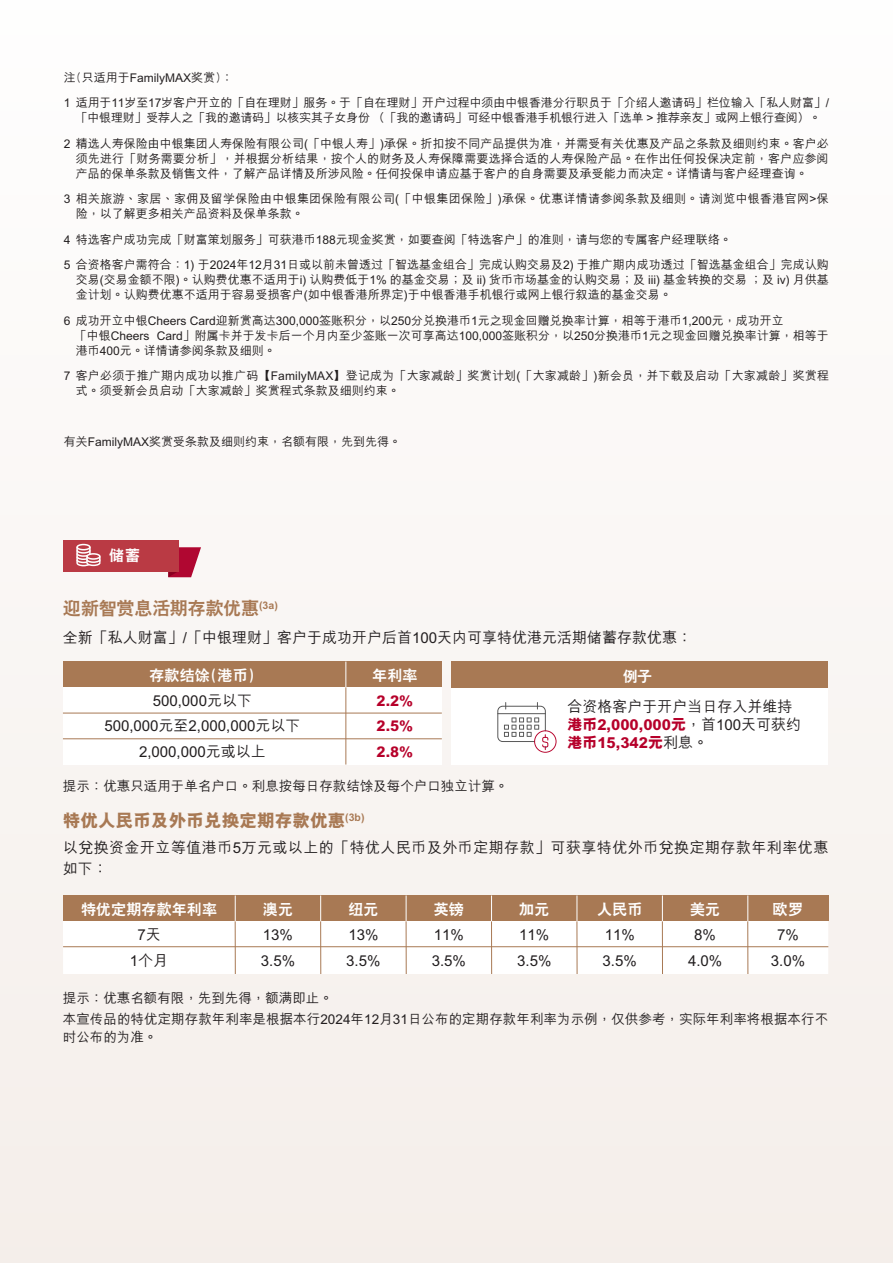
<style>
.page{position:relative;width:893px;height:1263px;background:#faf7f5}
.page>*{position:absolute;margin:0;border:0;box-sizing:border-box;transform-origin:0 0}
.t1{font:800 18px "C Hei 2 HKS";letter-spacing:-.01em;color:#a87954}
.t2{font:800 17.7px "M Hei HKS";color:#a87954}
.t3{font:500 15px/26.1px "M Hei HKS";color:#221e1f}
.t4{font:500 15px/21px "M Hei HKS";letter-spacing:.03em;color:#221e1f}
.t5{font:800 15px "C Hei 2 HKS";letter-spacing:.01em;color:#fff}
.t6{font:800 14.7px/25.8px "M Hei HKS";color:#b6002a;text-align:justify}
.t7{font:500 13.5px/21px "M Hei HKS";letter-spacing:.005em;color:#221e1f}
.t8{font:500 12px/15px "M Hei HKS";color:#221e1f}
.t9{font:500 12px/15px "M Hei HKS";letter-spacing:.025em;color:#221e1f}
.s1{font-weight:800;color:#b6002a}
.s2{font-family:"Noto Sans CJ Ktc";font-weight:400}
</style>
<div class="page">
<div style="left:63px;top:687px;width:379px;height:26px;background:#fff"></div>
<div style="left:63px;top:713px;width:379px;height:26px;background:#fff"></div>
<div style="left:63px;top:739px;width:379px;height:25px;background:#fff"></div>
<div style="left:63px;top:662px;width:379px;height:25px;background:#a87954"></div>
<svg style="left:345px;top:662px;width:1px;height:25px"></svg>
<hr style="left:345px;top:687px;width:1px;height:77px;background:#a87954">
<hr style="left:63px;top:713px;width:379px;height:1px;background:#a87954">
<hr style="left:63px;top:738px;width:379px;height:1px;background:#a87954">
<div style="left:452px;top:661px;width:376px;height:104px;background:#fff"></div>
<div style="left:452px;top:661px;width:376px;height:27px;background:#a87954"></div>
<svg style="left:497px;top:702px;width:59px;height:51px"></svg>
<div style="left:63px;top:921px;width:765px;height:53px;background:#fff"></div>
<div style="left:63px;top:895px;width:765px;height:26px;background:#a87954"></div>
<hr style="left:235px;top:921px;width:1px;height:53px;background:#a87954">
<svg style="left:235px;top:895px;width:1px;height:26px"></svg>
<hr style="left:320px;top:921px;width:1px;height:53px;background:#a87954">
<svg style="left:320px;top:895px;width:1px;height:26px"></svg>
<hr style="left:406px;top:921px;width:1px;height:53px;background:#a87954">
<svg style="left:406px;top:895px;width:1px;height:26px"></svg>
<hr style="left:491px;top:921px;width:1px;height:53px;background:#a87954">
<svg style="left:491px;top:895px;width:1px;height:26px"></svg>
<hr style="left:577px;top:921px;width:1px;height:53px;background:#a87954">
<svg style="left:577px;top:895px;width:1px;height:26px"></svg>
<hr style="left:662px;top:921px;width:1px;height:53px;background:#a87954">
<svg style="left:662px;top:895px;width:1px;height:26px"></svg>
<hr style="left:747px;top:921px;width:1px;height:53px;background:#a87954">
<svg style="left:747px;top:895px;width:1px;height:26px"></svg>
<hr style="left:63px;top:946px;width:765px;height:1px;background:#a87954">
<svg style="left:168px;top:547px;width:33px;height:30px"></svg>
<div style="left:119px;top:540px;width:60px;height:31px;background:#ba3a44"></div>
<div style="left:63px;top:540px;width:106px;height:31px;background:#ba3a44"></div>
<div style="left:76px;top:544px;width:15px;height:6px;border:2px solid #fff;border-radius:50%"></div>
<svg style="left:76px;top:547px;width:25px;height:20px"></svg>
<p class="t8" style="left:64px;top:64px;width:767px;line-height:25.5px">註(只適用於FamilyMAX獎賞)：<br>1 適用於11歲至17歲客戶開立的「自在理財」服務。於「自在理財」開戶過程中須由中銀香港分行職員於「介紹人邀請碼」欄位輸入「私人財富」/</p>
<p class="t8" style="left:64px;top:104px;width:767px;line-height:25.5px;text-align:center">「中銀理財」受薦人之「我的邀請碼」以核實其子女身份 （「我的邀請碼」可經中銀香港手機銀行進入「選單 &gt; 推薦親友」或網上銀行查閱）。<br>2 精選人壽保險由中銀集團人壽保險有限公司(「中銀人壽」)承保。折扣按不同產品提供為準，並需受有關優惠及產品之條款及細則約束。客戶必</p>
<p class="t8" style="left:76px;top:150px;width:754px">須先進行「財務需要分析」，並根據分析結果，按個人的財務及人壽保障需要選擇合適的人壽保險產品。在作出任何投保決定前，客戶應參閱產品的保單條款及銷售文件，了解產品詳情及所涉風險。任何投保申請應基於客戶的自身需要及承受能力而決定。詳情請與客戶經理查詢。</p>
<p class="t9" style="left:76px;top:190px;width:754px;text-indent:-12px">3 相關旅遊、家居、家傭及留學保險由中銀集團保險有限公司(「中銀集團保險」)承保。優惠詳情請參閱條款及細則。請瀏覽中銀香港官網&gt;保險，以了解更多相關產品資料及保單條款。</p>
<p class="t8" style="left:64px;top:226px;width:767px;line-height:25.5px">4 特選客戶成功完成「財富策劃服務」可獲港幣188元現金獎賞，如要查閱「特選客戶」的準則，請與您的專屬客戶經理聯絡。<br>5 合資格客戶需符合：1) 於2024年12月31日或以前未曾透過「智選基金組合」完成認購交易及2) 於推廣期內成功透過「智選基金組合」完成認購</p>
<p class="t8" style="left:76px;top:271px;width:755px">交易(交易金額不限)。認購費優惠不適用於i) 認購費低於1% 的基金交易；及 ii) 貨幣市場基金的認購交易；及 iii) 基金轉換的交易 ；及 iv) 月供基金計劃。認購費優惠不適用於容易受損客戶(如中銀香港所界定)於中銀香港手機銀行或網上銀行敍造的基金交易。</p>
<p class="t8" style="left:75px;top:312px;width:756px;text-indent:-11px">6 成功開立中銀Cheers Card迎新賞高達300,000簽賬積分，以250分兌換港幣1元之現金回贈兌換率計算，相等於港幣1,200元，成功開立<br>「中銀Cheers Card」附屬卡並於發卡後一個月內至少簽賬一次可享高達100,000簽賬積分，以250分換港幣1元之現金回贈兌換率計算，相等於港幣400元。詳情請參閱條款及細則。</p>
<p class="t8" style="left:76px;top:367px;width:755px;text-indent:-12px">7 客戶必須於推廣期內成功以推廣碼【FamilyMAX】登記成為「大家減齡」獎賞計劃(「大家減齡」)新會員，並下載及啟動「大家減齡」獎賞程式。須受新會員啟動「大家減齡」獎賞程式條款及細則約束。</p>
<p class="t8" style="left:64px;top:433px;width:339px">有關FamilyMAX獎賞受條款及細則約束，名額有限，先到先得。</p>
<p class="t5" style="left:109px;top:545px;width:32px">儲蓄</p>
<h1 class="t1" style="left:63px;top:596px;width:216px">迎新智賞息活期存款優惠<sup>(3a)</sup></h1>
<p class="t3" style="left:63px;top:624px;width:631px">全新「私人財富」/「中銀理財」客戶於成功開戶後首100天內可享特優港元活期儲蓄存款優惠：</p>
<p class="t5" style="left:149px;top:665px;width:107px">存款結餘(港幣)</p>
<p class="t3" style="left:153px;top:686px;width:101px">500,000元以下</p>
<p class="t3" style="left:104px;top:711px;width:197px;text-align:center">500,000元至2,000,000元以下<br>2,000,000元或以上</p>
<p class="t5" style="left:372px;top:665px;width:47px">年利率</p>
<p class="t6" style="left:377px;top:687px;width:38px">2.2% 2.5% 2.8%</p>
<p class="t7" style="left:63px;top:774px;width:447px">提示：優惠只適用於單名戶口。利息按每日存款結餘及每個戶口獨立計算。</p>
<p class="t5" style="left:623px;top:667px;width:31px">例子</p>
<p class="t3" style="left:567px;top:697px;width:235px;line-height:18px">合資格客戶於開戶當日存入並維持<span class="s1">港幣2,000,000元</span>，首100天可獲約<span class="s1">港幣15,342元</span>利息。</p>
<h2 class="t2" style="left:63px;top:809px;width:303px">特優人民幣及外幣兌換定期存款優惠<sup>(3b)</sup></h2>
<p class="t4" style="left:63px;top:835px;width:767px">以<span class="s2">兌</span>換資金開立等值港幣5萬元或以上的「特優人民幣及外幣定期存款」可獲享特優外幣<span class="s2">兌</span>換定期存款年利率優惠如下：</p>
<p class="t5" style="left:81px;top:899px;width:138px">特優定期存款年利率</p>
<p class="t5" style="left:263px;top:899px;width:32px">澳元</p>
<p class="t5" style="left:348px;top:899px;width:32px">紐元</p>
<p class="t5" style="left:434px;top:899px;width:32px">英鎊</p>
<p class="t5" style="left:519px;top:899px;width:32px">加元</p>
<p class="t5" style="left:597px;top:899px;width:47px">人民幣</p>
<p class="t5" style="left:690px;top:899px;width:32px">美元</p>
<p class="t5" style="left:773px;top:899px;width:32px">歐羅</p>
<p class="t3" style="left:130px;top:920px;width:40px;text-align:center">7天<br>1個月</p>
<p class="t3" style="left:261px;top:920px;width:36px">13%<br>3.5%</p>
<p class="t3" style="left:346px;top:920px;width:36px">13%<br>3.5%</p>
<p class="t3" style="left:432px;top:920px;width:36px">11%<br>3.5%</p>
<p class="t3" style="left:517px;top:920px;width:36px">11%<br>3.5%</p>
<p class="t3" style="left:603px;top:920px;width:36px">11%<br>3.5%</p>
<p class="t3" style="left:688px;top:920px;width:36px;text-align:center">8%<br>4.0%</p>
<p class="t3" style="left:771px;top:920px;width:36px;text-align:center">7%<br>3.0%</p>
<p class="t7" style="left:63px;top:987px;width:767px">提示：優惠名額有限，先到先得，額滿即止。<br>本宣傳品的特優定期存款年利率是根據本行2024年12月31日公佈的定期存款年利率為示例，僅供參考，實際年利率將根據本行不</p>
<p class="t7" style="left:63px;top:1026px;width:96px">時公佈的為準。</p>
</div>
